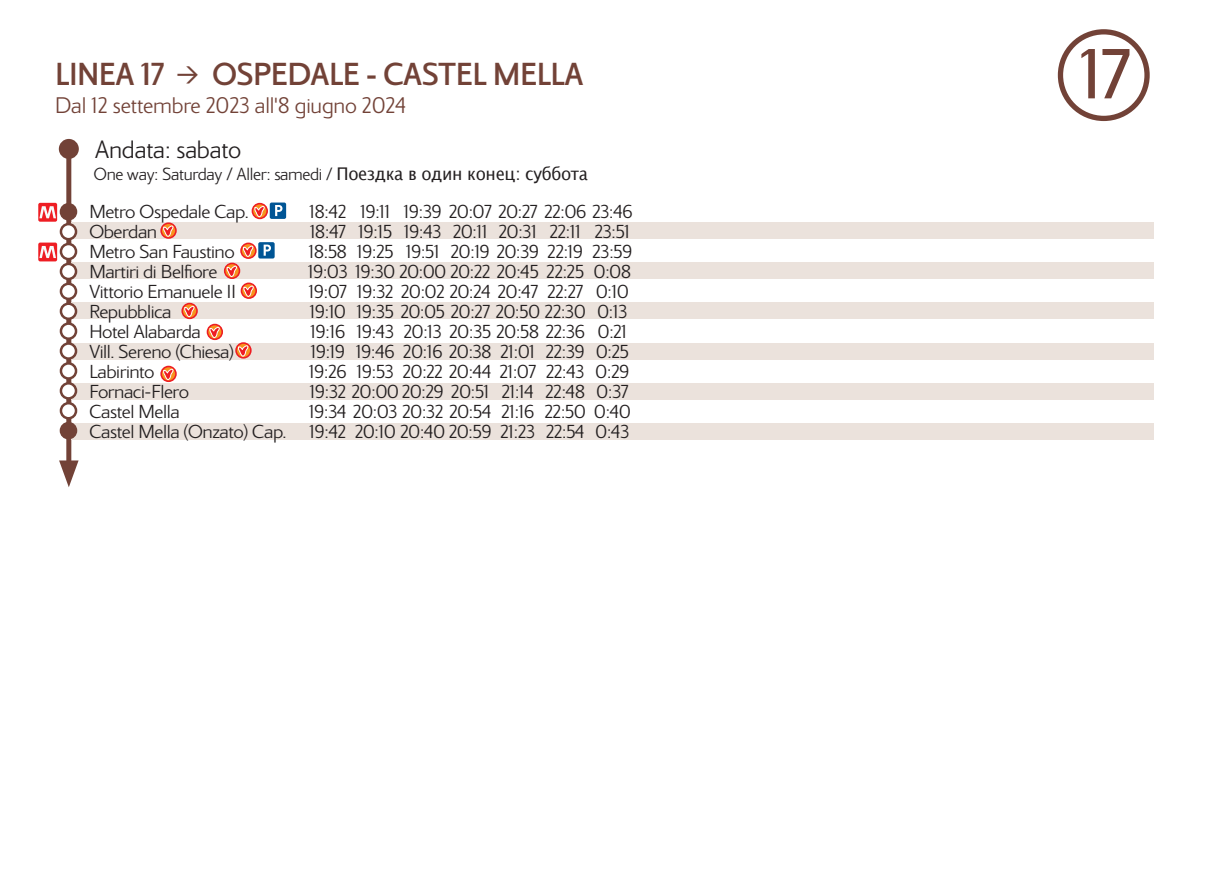
<style>
.page{position:relative;width:1205px;height:886px;background:#fff}
.page>*{position:absolute;margin:0;border:0;box-sizing:border-box;transform-origin:0 0}
.t1{font:700 70.5px "Metrobrescia";color:#724237}
.t2{font:900 31.75px "Metrobrescia";letter-spacing:-.04em;color:#724237}
.t3{font:500 25px "Metrobrescia";letter-spacing:-.01em;color:#231f20;scale:.95 1}
.t4{font:500 22.5px "Metrobrescia";letter-spacing:-.01em;color:#724237;scale:.95 1}
.Stile_di_paragrafo_2{font:500 18.75px "Metrobrescia";letter-spacing:-.04em;color:#231f20}
.nodi{font:500 18.75px "Metrobrescia";letter-spacing:-.025em;color:#231f20}
.t5{font:500 17.5px "Metrobrescia";letter-spacing:-.02em;color:#231f20;scale:.95 1}
.s1{font-family:"DIN";font-weight:500;font-size:22px}
.s2{font-family:"Lucida Grande";font-weight:400}
</style>
<div class="page">
<div style="left:1058px;top:29px;width:91px;height:92px;border:5px solid #724237;border-radius:50%"></div>
<div style="left:66px;top:149px;width:5px;height:321px;background:#724237"></div>
<div style="left:59px;top:139px;width:20px;height:20px;background:#724237;border-radius:50%"></div>
<svg style="left:59px;top:460px;width:20px;height:27px"></svg>
<div style="left:71px;top:423px;width:1083px;height:17px;background:#ebe2dc"></div>
<div style="left:71px;top:222px;width:1083px;height:17px;background:#ebe2dc"></div>
<div style="left:71px;top:263px;width:1083px;height:16px;background:#ebe2dc"></div>
<div style="left:71px;top:303px;width:1083px;height:16px;background:#ebe2dc"></div>
<div style="left:71px;top:343px;width:1083px;height:16px;background:#ebe2dc"></div>
<div style="left:71px;top:383px;width:1083px;height:16px;background:#ebe2dc"></div>
<div style="left:60px;top:203px;width:17px;height:18px;background:#724237;border-radius:50%"></div>
<div style="left:61px;top:224px;width:15px;height:15px;background:#fff;border-radius:50%"></div>
<div style="left:60px;top:223px;width:17px;height:17px;border:2px solid #724237;border-radius:50%"></div>
<div style="left:61px;top:264px;width:15px;height:15px;background:#fff;border-radius:50%"></div>
<div style="left:60px;top:263px;width:17px;height:17px;border:2px solid #724237;border-radius:50%"></div>
<div style="left:61px;top:284px;width:15px;height:15px;background:#fff;border-radius:50%"></div>
<div style="left:60px;top:283px;width:17px;height:17px;border:2px solid #724237;border-radius:50%"></div>
<svg style="left:61px;top:304px;width:15px;height:15px"></svg>
<div style="left:60px;top:302px;width:17px;height:18px;border:2px solid #724237;border-radius:50%"></div>
<svg style="left:61px;top:324px;width:15px;height:15px"></svg>
<div style="left:60px;top:322px;width:17px;height:18px;border:2px solid #724237;border-radius:50%"></div>
<svg style="left:61px;top:343px;width:15px;height:16px"></svg>
<div style="left:60px;top:342px;width:17px;height:18px;border:2px solid #724237;border-radius:50%"></div>
<svg style="left:61px;top:363px;width:15px;height:15px"></svg>
<div style="left:60px;top:362px;width:17px;height:18px;border:2px solid #724237;border-radius:50%"></div>
<div style="left:61px;top:403px;width:15px;height:15px;background:#fff;border-radius:50%"></div>
<div style="left:60px;top:402px;width:17px;height:17px;border:2px solid #724237;border-radius:50%"></div>
<div style="left:61px;top:244px;width:15px;height:15px;background:#fff;border-radius:50%"></div>
<div style="left:60px;top:243px;width:17px;height:17px;border:2px solid #724237;border-radius:50%"></div>
<div style="left:60px;top:422px;width:17px;height:17px;background:#724237;border-radius:50%"></div>
<svg style="left:61px;top:383px;width:15px;height:15px"></svg>
<div style="left:60px;top:382px;width:17px;height:18px;border:2px solid #724237;border-radius:50%"></div>
<div style="left:241px;top:283px;width:16px;height:16px;border:2px solid #ee1d23;border-radius:50%"></div>
<svg style="left:243px;top:286px;width:10px;height:11px"></svg>
<div style="left:235px;top:342px;width:17px;height:17px;border:2px solid #ee1d23;border-radius:50%"></div>
<svg style="left:238px;top:345px;width:10px;height:11px"></svg>
<div style="left:160px;top:366px;width:17px;height:16px;border:2px solid #ee1d23;border-radius:50%"></div>
<svg style="left:163px;top:369px;width:10px;height:11px"></svg>
<div style="left:181px;top:303px;width:17px;height:16px;border:2px solid #ee1d23;border-radius:50%"></div>
<svg style="left:184px;top:306px;width:10px;height:11px"></svg>
<div style="left:207px;top:324px;width:16px;height:16px;border:2px solid #ee1d23;border-radius:50%"></div>
<svg style="left:210px;top:327px;width:9px;height:11px"></svg>
<div style="left:252px;top:203px;width:16px;height:16px;border:2px solid #ee1d23;border-radius:50%"></div>
<svg style="left:254px;top:206px;width:10px;height:11px"></svg>
<div style="left:240px;top:243px;width:17px;height:16px;border:2px solid #ee1d23;border-radius:50%"></div>
<svg style="left:243px;top:246px;width:10px;height:11px"></svg>
<div style="left:224px;top:263px;width:16px;height:16px;border:2px solid #ee1d23;border-radius:50%"></div>
<svg style="left:227px;top:266px;width:10px;height:11px"></svg>
<div style="left:160px;top:222px;width:17px;height:17px;border:2px solid #ee1d23;border-radius:50%"></div>
<svg style="left:163px;top:225px;width:10px;height:12px"></svg>
<div style="left:38px;top:203px;width:19px;height:19px;background:#ee1d23;border-radius:2px"></div>
<svg style="left:39px;top:206px;width:17px;height:12px"></svg>
<div style="left:38px;top:243px;width:19px;height:18px;background:#ee1d23;border-radius:2px"></div>
<svg style="left:39px;top:246px;width:17px;height:12px"></svg>
<div style="left:270px;top:203px;width:16px;height:16px;background:#005595;border-radius:2px"></div>
<svg style="left:275px;top:205px;width:7px;height:11px"></svg>
<div style="left:258px;top:242px;width:17px;height:16px;background:#005595;border-radius:2px"></div>
<svg style="left:264px;top:245px;width:7px;height:11px"></svg>
<p class="t2" style="left:55px;top:55px;width:530px">LINEA 17 <span class="s1">&gt;</span> OSPEDALE - CASTEL MELLA</p>
<p class="t4" style="left:55px;top:92px;width:372px">Dal 12 settembre 2023 all'8 giugno 2024</p>
<p class="t3" style="left:95px;top:135px;width:156px">Andata: sabato</p>
<p class="t5" style="left:94px;top:164px;width:522px">One way: Saturday / Aller: samedi / <span class="s2">Поездка в один конец: суббота</span></p>
<p class="nodi" style="left:89px;top:200px;width:161px">Metro Ospedale Cap.</p>
<p class="nodi" style="left:89px;top:220px;width:70px">Oberdan</p>
<p class="nodi" style="left:89px;top:240px;width:147px">Metro San Faustino</p>
<p class="nodi" style="left:89px;top:260px;width:130px">Martiri di Belfiore</p>
<p class="nodi" style="left:89px;top:280px;width:149px">Vittorio Emanuele II</p>
<p class="nodi" style="left:89px;top:300px;width:84px">Repubblica</p>
<p class="nodi" style="left:89px;top:320px;width:113px">Hotel Alabarda</p>
<p class="nodi" style="left:89px;top:340px;width:146px">Vill. Sereno (Chiesa)</p>
<p class="nodi" style="left:89px;top:360px;width:67px">Labirinto</p>
<p class="nodi" style="left:89px;top:380px;width:101px">Fornaci-Flero</p>
<p class="nodi" style="left:89px;top:400px;width:92px">Castel Mella</p>
<p class="nodi" style="left:89px;top:420px;width:199px">Castel Mella (Onzato) Cap.</p>
<p class="Stile_di_paragrafo_2" style="left:309px;top:200px;width:325px">18:42 19:11 19:39 20:07 20:27 22:06 23:46</p>
<p class="Stile_di_paragrafo_2" style="left:310px;top:220px;width:322px">18:47 19:15 19:43 20:11 20:31 22:11 23:51</p>
<p class="Stile_di_paragrafo_2" style="left:308px;top:240px;width:326px">18:58 19:25 19:51 20:19 20:39 22:19 23:59</p>
<p class="Stile_di_paragrafo_2" style="left:308px;top:260px;width:325px">19:03 19:30 20:00 20:22 20:45 22:25 0:08</p>
<p class="Stile_di_paragrafo_2" style="left:309px;top:280px;width:322px">19:07 19:32 20:02 20:24 20:47 22:27 0:10</p>
<p class="Stile_di_paragrafo_2" style="left:309px;top:300px;width:320px">19:10 19:35 20:05 20:27 20:50 22:30 0:13</p>
<p class="Stile_di_paragrafo_2" style="left:310px;top:320px;width:319px">19:16 19:43 20:13 20:35 20:58 22:36 0:21</p>
<p class="Stile_di_paragrafo_2" style="left:310px;top:340px;width:320px">19:19 19:46 20:16 20:38 21:01 22:39 0:25</p>
<p class="Stile_di_paragrafo_2" style="left:309px;top:360px;width:322px">19:26 19:53 20:22 20:44 21:07 22:43 0:29</p>
<p class="Stile_di_paragrafo_2" style="left:309px;top:380px;width:320px">19:32 20:00 20:29 20:51 21:14 22:48 0:37</p>
<p class="Stile_di_paragrafo_2" style="left:309px;top:400px;width:323px">19:34 20:03 20:32 20:54 21:16 22:50 0:40</p>
<p class="Stile_di_paragrafo_2" style="left:309px;top:420px;width:322px">19:42 20:10 20:40 20:59 21:23 22:54 0:43</p>
<p class="t1" style="left:1079px;top:33px;width:54px">17</p>
</div>
